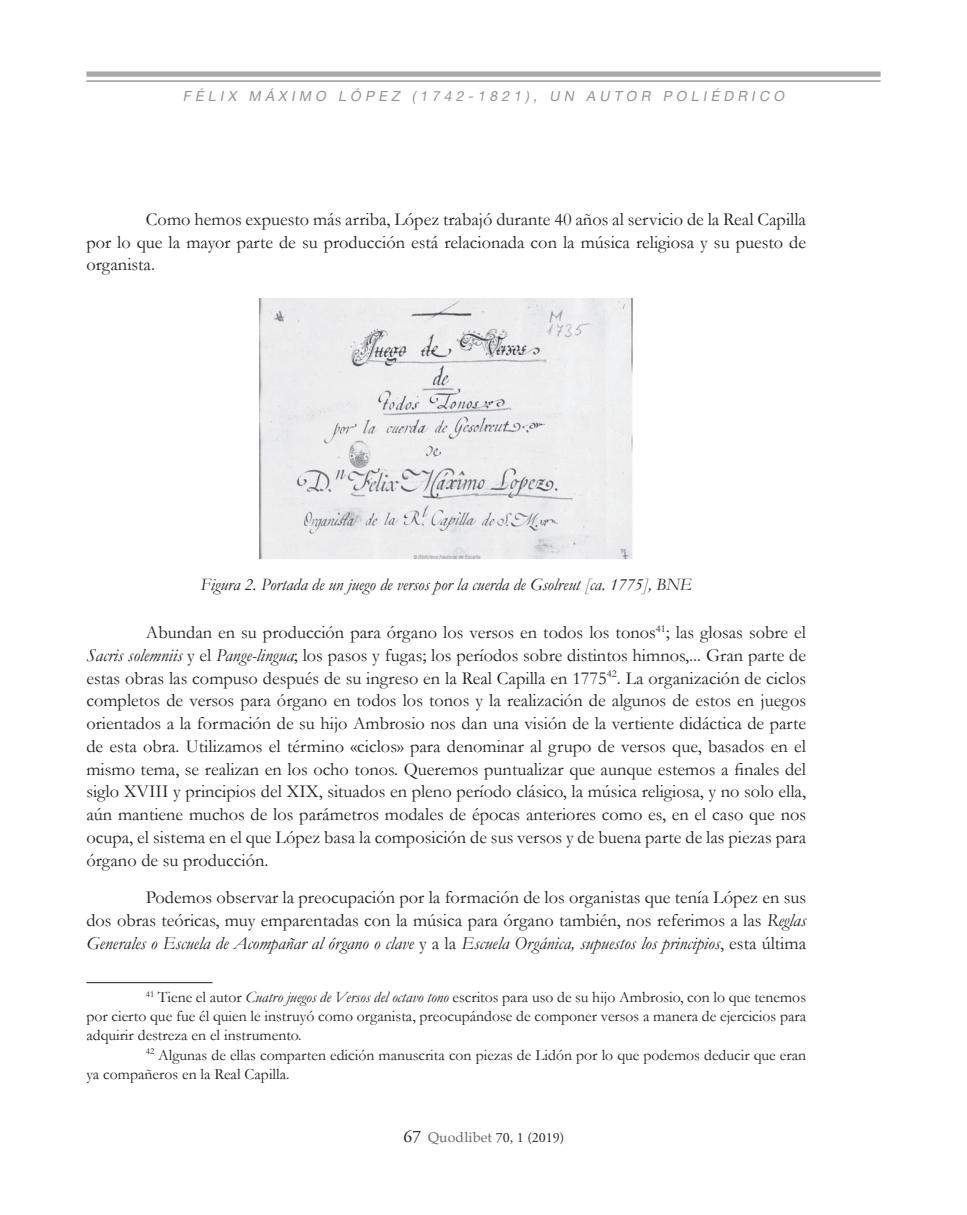
<style>
.page{position:relative;width:967px;height:1215px;background:#fff}
.page>*{position:absolute;margin:0;border:0;box-sizing:border-box;transform-origin:0 0}
.t1{font:18.38px/22.8px "Garamond";color:#231f20;text-align:justify}
.t2{font:italic 17.5px "Garamond";color:#231f20}
.t3{font:15.75px/19.2px "Garamond";color:#231f20;text-align:justify}
.t4{font:italic 14px "Helvetica Neue LT Std";color:#939598}
.t5{font:14px "Adobe Garamond Pro";color:#231f20}
.s1{font-style:italic}
.s2{font-size:17.5px}
.s3{font-family:"Book Antiqua";color:#6c6d70}
</style>
<div class="page">
<div style="left:86px;top:71px;width:794px;height:6px;background:#a8a9ad"></div>
<hr style="left:86px;top:80px;width:794px;height:2px;background:#a8a9ad">
<img style="left:260px;top:299px;width:372px;height:260px">
<hr style="left:86px;top:982px;width:126px;height:1px;background:#231f20">
<p class="t4" style="left:183px;top:88px;width:605px">FÉLIX MÁXIMO LÓPEZ (1742-1821), UN AUTOR POLIÉDRICO</p>
<p class="t1" style="left:86px;top:207px;width:721px;text-indent:60px">Como hemos expuesto más arriba, López trabajó durante 40 años al servicio de la Real Capilla por lo que la mayor parte de su producción está relacionada con la música religiosa y su puesto de organista.</p>
<p class="t2" style="left:201px;top:573px;width:492px">Figura 2. Portada de un juego de versos por la cuerda de Gsolreut [ca. 1775], BNE</p>
<p class="t1" style="left:86px;top:620px;width:721px;text-indent:60px">Abundan en su producción para órgano los versos en todos los tonos<sup>41</sup>; las glosas sobre el <span class="s1">Sacris solemniis</span> y el <span class="s1">Pange-lingua</span>; los pasos y fugas; los períodos sobre distintos himnos,... Gran parte de estas obras las compuso después de su ingreso en la Real Capilla en 1775<sup>42</sup>. La organización de ciclos completos de versos para órgano en todos los tonos y la realización de algunos de estos en juegos orientados a la formación de su hijo Ambrosio nos dan una visión de la vertiente didáctica de parte de esta obra. Utilizamos el término «ciclos» para denominar al grupo de versos que, basados en el mismo tema, se realizan en los ocho tonos. Queremos puntualizar que aunque estemos a finales del siglo XVIII y principios del XIX, situados en pleno período clásico, la música religiosa, y no solo ella, aún mantiene muchos de los parámetros modales de épocas anteriores como es, en el caso que nos ocupa, el sistema en el que López basa la composición de sus versos y de buena parte de las piezas para órgano de su producción.</p>
<p class="t1" style="left:86px;top:885px;width:721px;text-indent:60px">Podemos observar la preocupación por la formación de los organistas que tenía López en sus dos obras teóricas, muy emparentadas con la música para órgano también, nos referimos a las <span class="s1">Reglas Generales o Escuela de Acompañar al órgano o clave</span> y a la <span class="s1">Escuela Orgánica, supuestos los principios</span>, esta última</p>
<p class="t3" style="left:86px;top:987px;width:721px;text-indent:60px"><sup>41</sup> Tiene el autor <span class="s1">Cuatro juegos de Versos del octavo tono</span> escritos para uso de su hijo Ambrosio, con lo que tenemos por cierto que fue él quien le instruyó como organista, preocupándose de componer versos a manera de ejercicios para adquirir destreza en el instrumento.</p>
<p class="t3" style="left:86px;top:1044px;width:721px;text-indent:60px"><sup>42</sup> Algunas de ellas comparten edición manuscrita con piezas de Lidón por lo que podemos deducir que eran ya compañeros en la Real Capilla.</p>
<p class="t5" style="left:403px;top:1128px;width:162px"><span class="s2">67</span> <span class="s3">Quodlibet</span> 70, 1 (2019)</p>
</div>
